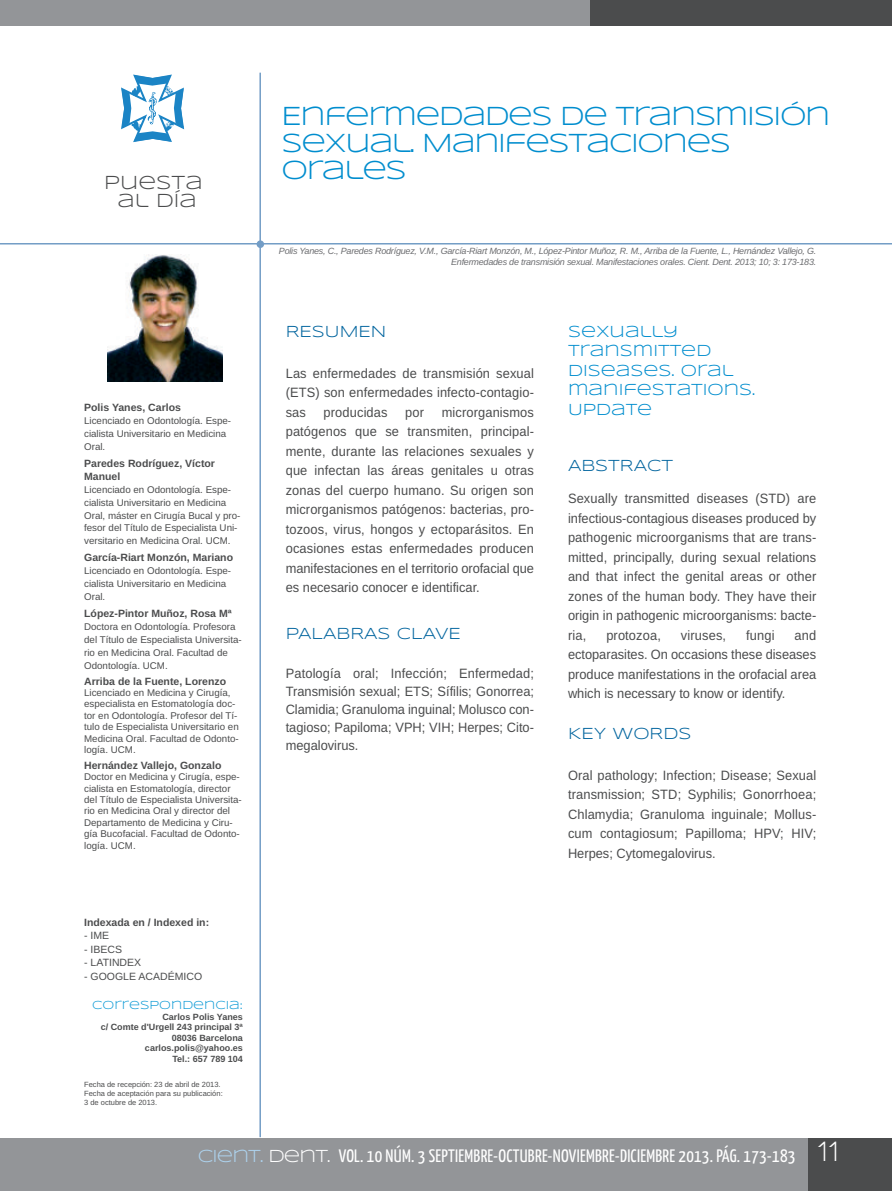
<style>
.page{position:relative;width:892px;height:1191px;background:#fff}
.page>*{position:absolute;margin:0;border:0;box-sizing:border-box;transform-origin:0 0}
.t1{font:27px/27px "Syncopate";letter-spacing:-.05em;color:#008dce}
.t2{font:19.5px/18px "Syncopate";color:#4b4c4d;text-align:center}
.t3{font:18px "Yanone Kaffeesatz";letter-spacing:.015em;color:#fff}
.t4{font:16.5px/19.5px "Syncopate";color:#008dce}
.t5{font:16.5px "Syncopate";color:#00649e}
.t6{font:13.5px/19.5px "Arimo";color:#4b4c4d;text-align:justify;scale:.95 1}
.t7{font:12px "Syncopate";color:#0a99d5}
.t8{font:700 10.5px/12.9px "Arimo";color:#4b4c4d}
.t9{font:10.5px "Arimo";color:#4b4c4d}
.t10{font:9.75px/12.9px "Arimo";color:#4b4c4d}
.t11{font:italic 9px/10.5px "Arimo";letter-spacing:-.025em;color:#6c6d70;text-align:right}
.t12{font:700 9px/10.5px "Arimo";color:#4b4c4d;text-align:right}
.t13{font:7.5px/9px "Arimo";color:#4b4c4d}
.s1{font-family:"Syncopate";color:#add2ed}
.s2{font-family:"Syncopate"}
.s3{font-family:"Walkway";font-weight:700;font-size:30px}
</style>
<div class="page">
<div style="left:0;top:0;width:598px;height:25px;background:#939598"></div>
<div style="left:590px;top:0;width:301px;height:25px;background:#4b4c4d"></div>
<svg style="left:121px;top:74px;width:63px;height:68px"></svg>
<hr style="left:0;top:243px;width:891px;height:1px;background:#739dc6">
<hr style="left:259px;top:73px;width:2px;height:1064px;background:#739dc6">
<div style="left:256px;top:240px;width:8px;height:8px;background:#739dc6;border-radius:50%"></div>
<img style="left:107px;top:254px;width:115px;height:128px">
<div style="left:0;top:1138px;width:891px;height:52px;background:#939598"></div>
<div style="left:807px;top:1138px;width:84px;height:52px;background:#4b4c4d"></div>
<h2 class="t2" style="left:104px;top:173px;width:100px">PUESTA<br>AL DÍA</h2>
<p class="t8" style="left:84px;top:401px;width:98px">Polis Yanes, Carlos</p>
<p class="t10" style="left:84px;top:414px;width:148px">Licenciado en Odontología. Espe&shy;cialista universitario en Medicina<br>Oral.</p>
<p class="t8" style="left:84px;top:457px;width:132px">Paredes Rodríguez, Víctor<br>Manuel</p>
<p class="t10" style="left:84px;top:483px;width:158px">Licenciado en Odontología. Espe&shy;cialista universitario en Medicina Oral, máster en Cirugía Bucal y pro&shy;fesor del Título de Especialista uni&shy;versitario en Medicina Oral. uCM.</p>
<p class="t8" style="left:84px;top:551px;width:150px">García-Riart Monzón, Mariano</p>
<p class="t10" style="left:84px;top:564px;width:148px">Licenciado en Odontología. Espe&shy;cialista universitario en Medicina<br>Oral.</p>
<p class="t8" style="left:84px;top:607px;width:149px">López-Pintor Muñoz, Rosa Mª</p>
<p class="t10" style="left:84px;top:620px;width:159px">Doctora en Odontología. Profesora del Título de Especialista universita&shy;rio en Medicina Oral. Facultad de<br>Odontología. uCM.</p>
<p class="t8" style="left:84px;top:674px;width:143px">Arriba de la Fuente, Lorenzo</p>
<p class="t10" style="left:84px;top:687px;width:156px;line-height:11.4px">Licenciado en Medicina y Cirugía, especialista en Estomatología doc&shy;tor en Odontología. Profesor del Tí&shy;tulo de Especialista universitario en<br>Medicina Oral. Facultad de Odonto&shy;logía. uCM.</p>
<p class="t8" style="left:84px;top:758px;width:139px">Hernández Vallejo, Gonzalo</p>
<p class="t10" style="left:84px;top:771px;width:159px;line-height:11.4px">Doctor en Medicina y Cirugía, espe&shy;cialista en Estomatología, director del Título de Especialista universita&shy;rio en Medicina Oral y director del<br>Departamento de Medicina y Ciru&shy;gía Bucofacial. Facultad de Odonto&shy;logía. uCM.</p>
<h1 class="t1" style="left:281px;top:102px;width:550px">ENFERMEDADES DE TRANSMISIÓN<br>SEXUAL. MANIFESTACIONES<br>ORALES</h1>
<p class="t11" style="left:279px;top:246px;width:538px">Polis Yanes, C., Paredes Rodríguez, V.M., García-Riart Monzón, M., lópez-Pintor Muñoz, R. M., arriba de la Fuente, l., Hernández Vallejo, G. enfermedades de transmisión sexual. Manifestaciones orales. Cient. Dent. 2013; 10; 3: 173-183.</p>
<p class="t5" style="left:285px;top:321px;width:102px">RESUMEN</p>
<p class="t6" style="left:285px;top:363px;width:263px">Las enfermedades de transmisión sexual (ETS) son enfermedades infecto-contagio&shy;sas</p>
<p class="t6" style="left:285px;top:402px;width:263px;text-indent:156px">microrganismos patógenos que se transmiten, principal&shy;mente, durante las relaciones sexuales y que infectan las áreas genitales u otras zonas del cuerpo humano. Su origen son microrganismos patógenos: bacterias, pro&shy;tozoos, virus, hongos y ectoparásitos. En ocasiones estas enfermedades producen manifestaciones en el territorio orofacial que es necesario conocer e identificar.</p>
<p class="t5" style="left:285px;top:623px;width:177px">PALABRAS CLAVE</p>
<p class="t6" style="left:285px;top:664px;width:263px;line-height:18px">Patología oral; Infección; Enfermedad; Transmisión sexual; ETS; Sífilis; Gonorrea; Clamidia; Granuloma inguinal; Molusco con&shy;tagioso; Papiloma; VPh; VIh; herpes; Cito&shy;megalovirus.</p>
<p class="t6" style="left:323px;top:402px;width:69px">producidas</p>
<p class="t6" style="left:405px;top:402px;width:21px">por</p>
<p class="t4" style="left:567px;top:321px;width:189px">SEXUALLY<br>TRANSMITTED<br>DISEASES. ORAL<br>MANIFESTATIONS.<br>UPDATE</p>
<p class="t5" style="left:567px;top:455px;width:106px">ABSTRACT</p>
<p class="t6" style="left:567px;top:488px;width:263px">Sexually transmitted diseases (STD) are infectious-contagious diseases produced by pathogenic microorganisms that are trans&shy;mitted, principally, during sexual relations and that infect the genital areas or other zones of the human body. They have their origin in pathogenic microorganisms: bacte&shy;ria,</p>
<p class="t6" style="left:567px;top:625px;width:263px;text-indent:226px">and ectoparasites. On occasions these diseases produce manifestations in the orofacial area which is necessary to know or identify.</p>
<p class="t5" style="left:567px;top:723px;width:125px">KEY WORDS</p>
<p class="t6" style="left:567px;top:765px;width:263px">Oral pathology; Infection; Disease; Sexual transmission; STD; Syphilis; Gonorrhoea; Chlamydia; Granuloma inguinale; Mollus&shy;cum contagiosum; Papilloma; hPV; hIV; herpes; Cytomegalovirus.</p>
<p class="t6" style="left:606px;top:625px;width:59px">protozoa,</p>
<p class="t6" style="left:680px;top:625px;width:49px">viruses,</p>
<p class="t6" style="left:745px;top:625px;width:31px">fungi</p>
<p class="t8" style="left:84px;top:915px;width:126px">Indexada en / Indexed in:</p>
<p class="t9" style="left:84px;top:929px;width:27px">- IME</p>
<p class="t9" style="left:84px;top:943px;width:39px">- IBECS</p>
<p class="t9" style="left:84px;top:956px;width:58px">- LATINDEX</p>
<p class="t9" style="left:84px;top:970px;width:119px">- GOOGLE ACADÉMICO</p>
<p class="t7" style="left:92px;top:998px;width:152px">CORRESPONDENCIA:</p>
<p class="t12" style="left:101px;top:1011px;width:144px">Carlos Polis Yanes<br>c/ Comte d'Urgell 243 principal 3ª<br>08036 Barcelona carlos.polis@yahoo.es<br>Tel.: 657 789 104</p>
<p class="t13" style="left:84px;top:1079px;width:140px">Fecha de recepción: 23 de abril de 2013.<br>Fecha de aceptación para su publicación:<br>3 de octubre de 2013.</p>
<h3 class="t3" style="left:198px;top:1144px;width:642px"><span class="s1">CIENT.</span> <span class="s2">DENT.</span> VOL. 10 NÚM. 3 SEPTIEMBRE-OCTUBRE-NOVIEMBRE-DICIEMBRE 2013. PÁG. 173-183 <span class="s3">11</span></h3>
</div>
